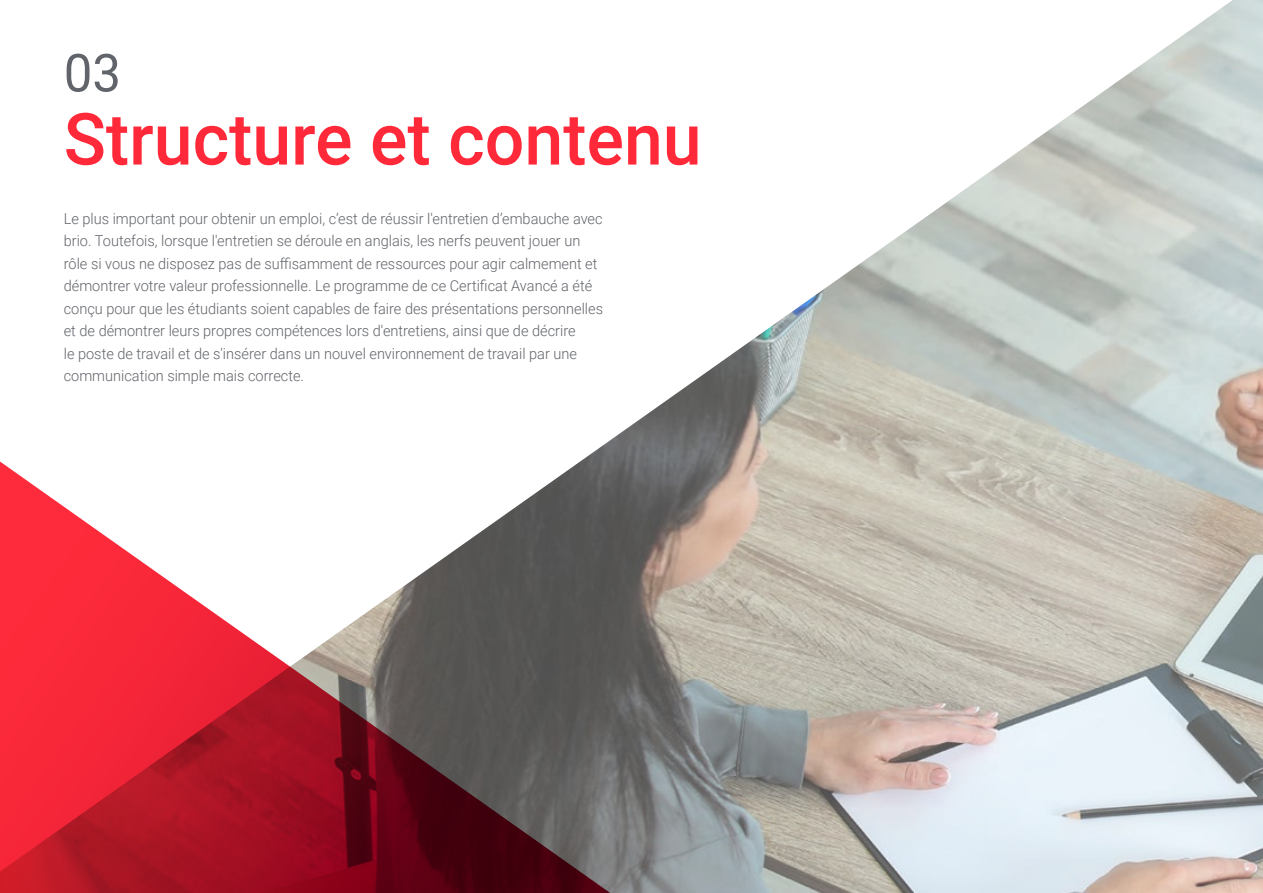
<style>
.page{position:relative;width:1263px;height:893px;background:#fff}
.page>*{position:absolute;margin:0;border:0;box-sizing:border-box;transform-origin:0 0}
.t1{font:500 72px "Roboto";color:#ff293a}
.t2{font:52.5px "Roboto";color:#61646a}
.t3{font:300 15px/22.5px "Roboto";color:#61646a}
</style>
<div class="page">
<img style="left:602px;top:0;width:661px;height:893px">
<svg style="left:0;top:446px;width:640px;height:447px"></svg>
<h2 class="t2" style="left:64px;top:36px;width:59px">03</h2>
<h1 class="t1" style="left:64px;top:89px;width:639px">Structure et contenu</h1>
<p class="t3" style="left:64px;top:207px;width:541px">Le plus important pour obtenir un emploi, c’est de réussir l'entretien d’embauche avec brio. Toutefois, lorsque l'entretien se déroule en anglais, les nerfs peuvent jouer un rôle si vous ne disposez pas de suffisamment de ressources pour agir calmement et démontrer votre valeur professionnelle. Le programme de ce Certificat Avancé a été conçu pour que les étudiants soient capables de faire des présentations personnelles et de démontrer leurs propres compétences lors d'entretiens, ainsi que de décrire<br>le poste de travail et de s'insérer dans un nouvel environnement de travail par une communication simple mais correcte.</p>
</div>
